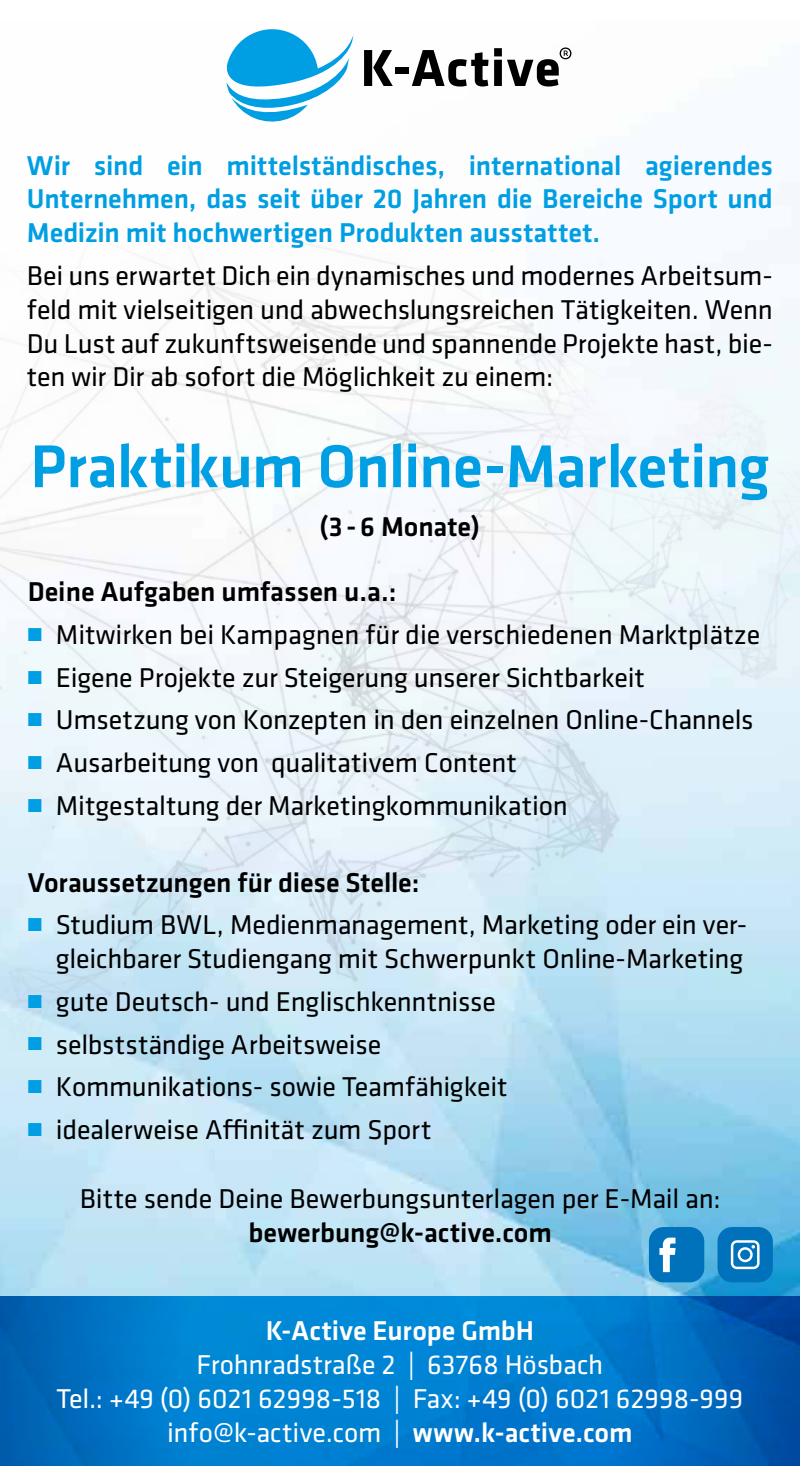
<style>
.page{position:relative;width:800px;height:1466px;background:#fff}
.page>*{position:absolute;margin:0;border:0;box-sizing:border-box;transform-origin:0 0}
.t1{font:500 62.6px "Klavika";letter-spacing:-.01em;color:#009ee3}
.t2{font:28.2px/33.8px "Klavika";letter-spacing:-.005em;color:#000;text-align:justify}
.t3{font:500 28.2px/33.8px "Klavika";letter-spacing:-.005em;color:#009ee3;text-align:justify}
.t4{font:28.2px/33.8px "Klavika";color:#fff;text-align:center}
.t5{font:500 28.2px "Klavika";color:#000}
.t6{font:500 28.2px "Klavika";color:#fff}
.s1{color:#009ee3}
.s2{font-weight:500}
</style>
<div class="page">
<img style="left:0;top:51px;width:800px;height:1245px">
<img style="left:0;top:241px;width:800px;height:810px">
<img style="left:0;top:1296px;width:800px;height:170px">
<svg style="left:364px;top:50px;width:29px;height:36px"></svg>
<div style="left:395px;top:68px;width:14px;height:6px;background:#000"></div>
<svg style="left:226px;top:29px;width:128px;height:93px"></svg>
<svg style="left:412px;top:47px;width:159px;height:40px"></svg>
<div style="left:649px;top:1227px;width:55px;height:55px;background:#0071bb;border-radius:14px"></div>
<svg style="left:659px;top:1238px;width:17px;height:34px"></svg>
<div style="left:718px;top:1227px;width:55px;height:55px;background:#0071bb;border-radius:14px"></div>
<svg style="left:731px;top:1240px;width:29px;height:29px"></svg>
<p class="t3" style="left:27px;top:150px;width:748px">Wir sind ein mittelständisches, international agierendes Unternehmen, das seit über 20 Jahren die Bereiche Sport und Medizin mit hochwertigen Produkten ausstattet.</p>
<p class="t2" style="left:27px;top:260px;width:748px">Bei uns erwartet Dich ein dynamisches und modernes Arbeitsum&shy;feld mit vielseitigen und abwechslungsreichen Tätigkeiten. Wenn Du Lust auf zukunftsweisende und spannende Projekte hast, bie&shy;ten wir Dir ab sofort die Möglichkeit zu einem:</p>
<h1 class="t1" style="left:30px;top:440px;width:741px">Praktikum Online-Marketing</h1>
<p class="t5" style="left:319px;top:515px;width:163px">(3 - 6 Monate)</p>
<p class="t5" style="left:28px;top:580px;width:370px">Deine Aufgaben umfassen u.a.:</p>
<p class="t2" style="left:28px;top:619px;width:734px"><span class="s1">■</span> Mitwirken bei Kampagnen für die verschiedenen Marktplätze</p>
<p class="t2" style="left:28px;top:662px;width:619px"><span class="s1">■</span> Eigene Projekte zur Steigerung unserer Sichtbarkeit</p>
<p class="t2" style="left:28px;top:704px;width:727px"><span class="s1">■</span> Umsetzung von Konzepten in den einzelnen Online-Channels</p>
<p class="t2" style="left:28px;top:747px;width:491px"><span class="s1">■</span> Ausarbeitung von qualitativem Content</p>
<p class="t2" style="left:28px;top:790px;width:542px"><span class="s1">■</span> Mitgestaltung der Marketingkommunikation</p>
<p class="t5" style="left:28px;top:870px;width:393px">Voraussetzungen für diese Stelle:</p>
<p class="t2" style="left:28px;top:909px;width:721px;text-align:right"><span class="s1">■</span> Studium BWL, Medienmanagement, Marketing oder ein ver&shy;gleichbarer Studiengang mit Schwerpunkt Online-Marketing</p>
<p class="t2" style="left:28px;top:986px;width:470px"><span class="s1">■</span> gute Deutsch- und Englischkenntnisse</p>
<p class="t2" style="left:28px;top:1028px;width:355px"><span class="s1">■</span> selbstständige Arbeitsweise</p>
<p class="t2" style="left:28px;top:1071px;width:481px"><span class="s1">■</span> Kommunikations- sowie Teamfähigkeit</p>
<p class="t2" style="left:28px;top:1114px;width:405px"><span class="s1">■</span> idealerweise Affinität zum Sport</p>
<p class="t2" style="left:80px;top:1183px;width:642px">Bitte sende Deine Bewerbungsunterlagen per E-Mail an:</p>
<p class="t5" style="left:249px;top:1221px;width:305px">bewerbung@k-active.com</p>
<p class="t6" style="left:266px;top:1319px;width:270px">K-Active Europe GmbH</p>
<p class="t4" style="left:57px;top:1349px;width:688px">Frohnradstraße 2 | 63768 Hösbach<br>Tel.: +49 (0) 6021 62998-518 | Fax: +49 (0) 6021 62998-999 info@k-active.com | <span class="s2">www.k-active.com</span></p>
</div>
